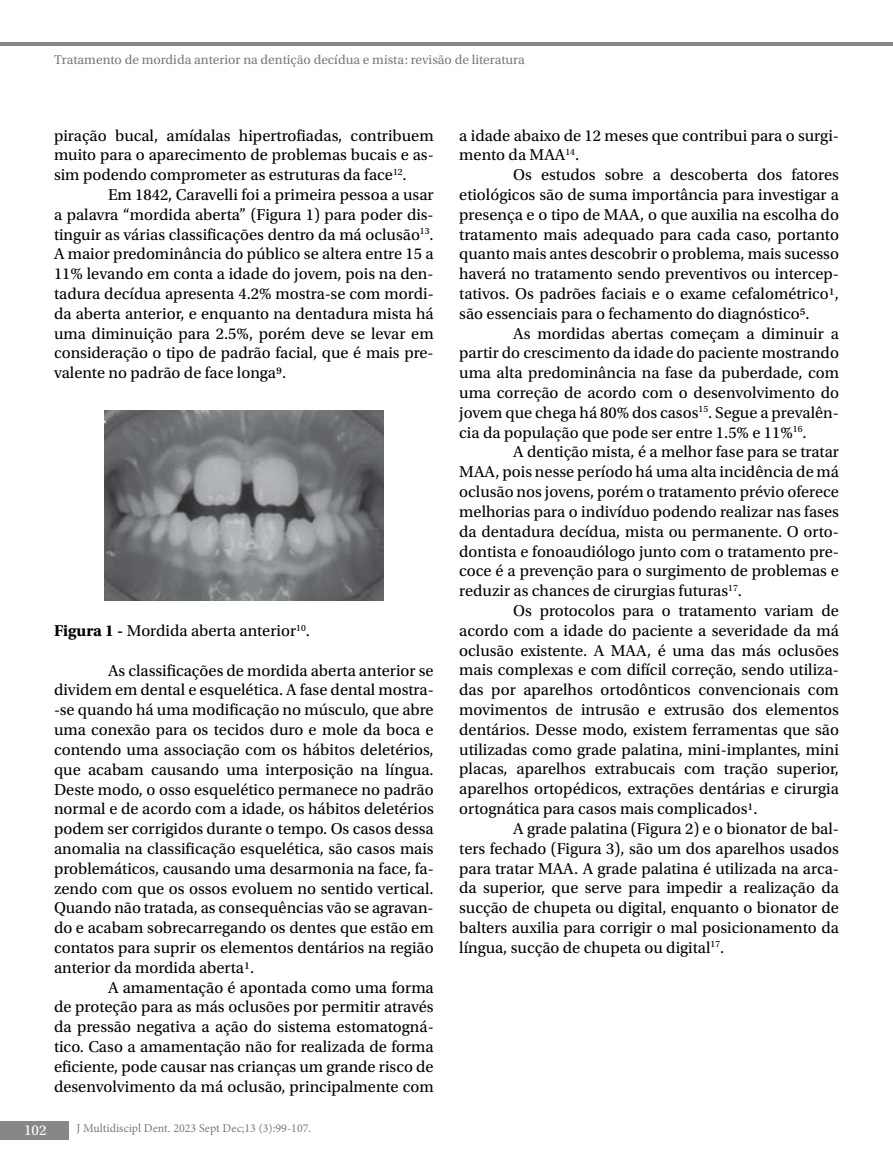
<style>
.page{position:relative;width:893px;height:1159px;background:#fff}
.page>*{position:absolute;margin:0;border:0;box-sizing:border-box;transform-origin:0 0}
.t1{font:16.5px/19.8px "Utopia Std";color:#000;text-align:justify}
.t2{font:15px "Utopia Std";color:#fff}
.t3{font:13.5px "Utopia Std";color:#797a7c}
.t4{font:12px "Minion Pro";color:#797a7c}
.s1{font-weight:700}
</style>
<div class="page">
<div style="left:0;top:1120px;width:68px;height:19px;background:#878787"></div>
<hr style="left:0;top:42px;width:893px;height:4px;background:#878787">
<img style="left:104px;top:410px;width:279px;height:190px">
<p class="t3" style="left:54px;top:52px;width:472px">Tratamento de mordida anterior na dentição decídua e mista: revisão de literatura</p>
<p class="t1" style="left:54px;top:125px;width:381px">piração bucal, amídalas hipertrofiadas, contribuem muito para o aparecimento de problemas bucais e as&shy;sim podendo comprometer as estruturas da face<sup>12</sup>.</p>
<p class="t1" style="left:54px;top:185px;width:381px;text-indent:54px">Em 1842, Caravelli foi a primeira pessoa a usar a palavra “mordida aberta” (Figura 1) para poder dis&shy;tinguir as várias classificações dentro da má oclusão<sup>13</sup>.<br>A maior predominância do público se altera entre 15 a 11% levando em conta a idade do jovem, pois na den&shy;tadura decídua apresenta 4.2% mostra-se com mordi&shy;da aberta anterior, e enquanto na dentadura mista há uma diminuição para 2.5%, porém deve se levar em consideração o tipo de padrão facial, que é mais pre&shy;valente no padrão de face longa9.</p>
<p class="t1" style="left:54px;top:621px;width:257px"><span class="s1">Figura 1 -</span> Mordida aberta anterior<sup>10</sup>.</p>
<p class="t1" style="left:54px;top:660px;width:381px;text-indent:54px">As classificações de mordida aberta anterior se dividem em dental e esquelética. A fase dental mostra--se quando há uma modificação no músculo, que abre uma conexão para os tecidos duro e mole da boca e contendo uma associação com os hábitos deletérios, que acabam causando uma interposição na língua.<br>Deste modo, o osso esquelético permanece no padrão normal e de acordo com a idade, os hábitos deletérios podem ser corrigidos durante o tempo. Os casos dessa anomalia na classificação esquelética, são casos mais problemáticos, causando uma desarmonia na face, fa&shy;zendo com que os ossos evoluem no sentido vertical.<br>Quando não tratada, as consequências vão se agravan&shy;do e acabam sobrecarregando os dentes que estão em contatos para suprir os elementos dentários na região anterior da mordida aberta1.</p>
<p class="t1" style="left:54px;top:977px;width:381px;text-indent:54px">A amamentação é apontada como uma forma de proteção para as más oclusões por permitir através da pressão negativa a ação do sistema estomatogná&shy;tico. Caso a amamentação não for realizada de forma eficiente, pode causar nas crianças um grande risco de desenvolvimento da má oclusão, principalmente com</p>
<p class="t2" style="left:24px;top:1121px;width:24px">102</p>
<p class="t4" style="left:77px;top:1119px;width:236px">J Multidiscipl Dent. 2023 Sept Dec;13 (3):99-107.</p>
<p class="t1" style="left:459px;top:125px;width:381px">a idade abaixo de 12 meses que contribui para o surgi&shy;mento da MAA<sup>14</sup>.</p>
<p class="t1" style="left:459px;top:165px;width:381px;text-indent:54px">Os estudos sobre a descoberta dos fatores etiológicos são de suma importância para investigar a presença e o tipo de MAA, o que auxilia na escolha do tratamento mais adequado para cada caso, portanto quanto mais antes descobrir o problema, mais sucesso haverá no tratamento sendo preventivos ou intercep&shy;tativos. Os padrões faciais e o exame cefalométrico1, são essenciais para o fechamento do diagnóstico5.</p>
<p class="t1" style="left:459px;top:323px;width:381px;text-indent:54px">As mordidas abertas começam a diminuir a partir do crescimento da idade do paciente mostrando uma alta predominância na fase da puberdade, com uma correção de acordo com o desenvolvimento do jovem que chega há 80% dos casos<sup>15</sup>. Segue a prevalên&shy;cia da população que pode ser entre 1.5% e 11%<sup>16</sup>.</p>
<p class="t1" style="left:459px;top:442px;width:381px;text-indent:54px">A dentição mista, é a melhor fase para se tratar MAA, pois nesse período há uma alta incidência de má oclusão nos jovens, porém o tratamento prévio oferece melhorias para o indivíduo podendo realizar nas fases da dentadura decídua, mista ou permanente. O orto&shy;dontista e fonoaudiólogo junto com o tratamento pre&shy;coce é a prevenção para o surgimento de problemas e reduzir as chances de cirurgias futuras<sup>17</sup>.</p>
<p class="t1" style="left:459px;top:601px;width:381px;text-indent:54px">Os protocolos para o tratamento variam de acordo com a idade do paciente a severidade da má oclusão existente. A MAA, é uma das más oclusões mais complexas e com difícil correção, sendo utiliza&shy;das por aparelhos ortodônticos convencionais com movimentos de intrusão e extrusão dos elementos dentários. Desse modo, existem ferramentas que são utilizadas como grade palatina, mini-implantes, mini placas, aparelhos extrabucais com tração superior, aparelhos ortopédicos, extrações dentárias e cirurgia ortognática para casos mais complicados1.</p>
<p class="t1" style="left:459px;top:818px;width:381px;text-indent:54px">A grade palatina (Figura 2) e o bionator de bal&shy;ters fechado (Figura 3), são um dos aparelhos usados para tratar MAA. A grade palatina é utilizada na arca&shy;da superior, que serve para impedir a realização da sucção de chupeta ou digital, enquanto o bionator de balters auxilia para corrigir o mal posicionamento da língua, sucção de chupeta ou digital<sup>17</sup>.</p>
</div>
